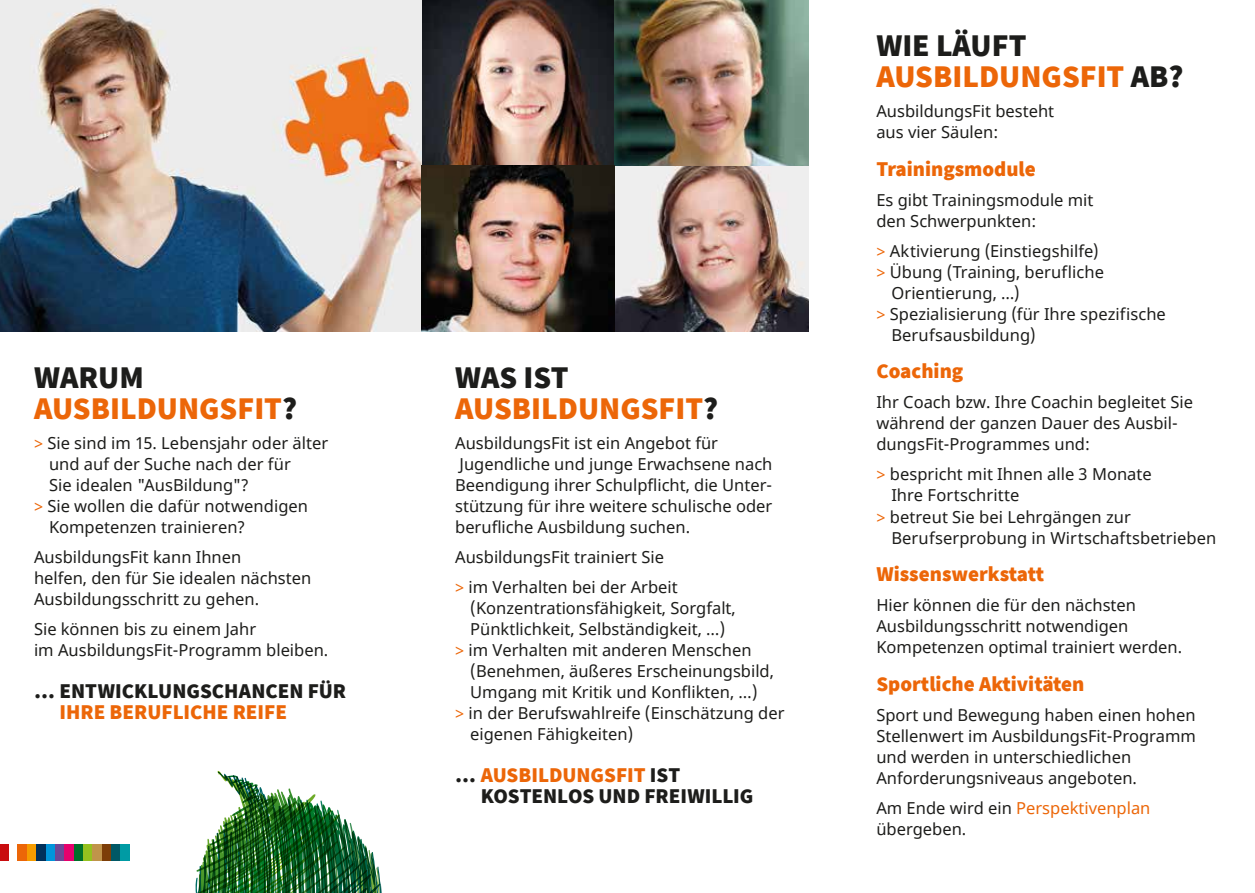
<style>
.page{position:relative;width:1255px;height:893px;background:#fff}
.page>*{position:absolute;margin:0;border:0;box-sizing:border-box;transform-origin:0 0}
.t1{font:900 31.5px/31.5px "Source Sans Pro";color:#ec6608}
.t2{font:900 21px "Source Sans Pro";color:#ec6608}
.t3{font:900 21px/21px "Source Sans Pro";color:#1d1d1b}
.t4{font:16.5px/21px "Noto Sans";color:#1d1d1b}
.s1{color:#1d1d1b}
.s2{color:#ec6608}
</style>
<div class="page">
<div style="left:0;top:845px;width:8px;height:16px;background:#c90c0f"></div>
<div style="left:17px;top:845px;width:10px;height:16px;background:#ec6608"></div>
<div style="left:74px;top:845px;width:9px;height:16px;background:#00702a"></div>
<div style="left:46px;top:845px;width:9px;height:16px;background:#0095db"></div>
<div style="left:102px;top:845px;width:9px;height:16px;background:#7d3e08"></div>
<div style="left:27px;top:845px;width:9px;height:16px;background:#f59c00"></div>
<div style="left:83px;top:845px;width:9px;height:16px;background:#95c11f"></div>
<div style="left:55px;top:845px;width:9px;height:16px;background:#6c4796"></div>
<div style="left:111px;top:845px;width:10px;height:16px;background:#005865"></div>
<div style="left:36px;top:845px;width:10px;height:16px;background:#00305b"></div>
<div style="left:92px;top:845px;width:10px;height:16px;background:#c0944a"></div>
<div style="left:64px;top:845px;width:10px;height:16px;background:#e6006d"></div>
<div style="left:121px;top:845px;width:9px;height:16px;background:#009ba4"></div>
<img style="left:201px;top:786px;width:173px;height:107px">
<img style="left:0;top:0;width:808px;height:332px">
<h1 class="t1" style="left:34px;top:361px;width:264px"><span class="s1">WARUM<br></span>AUSBILDUNGSFIT<span class="s1">?</span></h1>
<p class="t4" style="left:34px;top:433px;width:296px"><span class="s2">&gt;</span> Sie sind im 15. Lebensjahr oder älter</p>
<p class="t4" style="left:49px;top:454px;width:243px">und auf der Suche nach der für</p>
<p class="t4" style="left:49px;top:475px;width:202px">Sie idealen "AusBildung"?</p>
<p class="t4" style="left:34px;top:496px;width:275px"><span class="s2">&gt;</span> Sie wollen die dafür notwendigen</p>
<p class="t4" style="left:49px;top:517px;width:198px">Kompetenzen trainieren?</p>
<p class="t4" style="left:34px;top:547px;width:279px">AusbildungsFit kann Ihnen<br>helfen, den für Sie idealen nächsten<br>Ausbildungsschritt zu gehen.</p>
<p class="t4" style="left:34px;top:619px;width:296px">Sie können bis zu einem Jahr<br>im AusbildungsFit-Programm bleiben.</p>
<p class="t3" style="left:34px;top:680px;width:314px">… ENTWICKLUNGSCHANCEN FÜR</p>
<p class="t2" style="left:60px;top:698px;width:229px">IHRE BERUFLICHE REIFE</p>
<h1 class="t1" style="left:455px;top:361px;width:264px"><span class="s1">WAS IST<br></span>AUSBILDUNGSFIT<span class="s1">?</span></h1>
<p class="t4" style="left:455px;top:433px;width:319px">AusbildungsFit ist ein Angebot für Jugendliche und junge Erwachsene nach Beendigung ihrer Schulpflicht, die Unter&shy;stützung für ihre weitere schulische oder berufliche Ausbildung suchen.</p>
<p class="t4" style="left:455px;top:543px;width:224px;line-height:30px">AusbildungsFit trainiert Sie<br><span class="s2">&gt;</span> im Verhalten bei der Arbeit</p>
<p class="t4" style="left:470px;top:598px;width:267px">(Konzentrationsfähigkeit, Sorgfalt,</p>
<p class="t4" style="left:470px;top:619px;width:257px">Pünktlichkeit, Selbständigkeit, …)</p>
<p class="t4" style="left:455px;top:640px;width:298px"><span class="s2">&gt;</span> im Verhalten mit anderen Menschen</p>
<p class="t4" style="left:470px;top:661px;width:305px">(Benehmen, äußeres Erscheinungsbild,</p>
<p class="t4" style="left:470px;top:682px;width:289px">Umgang mit Kritik und Konflikten, …)</p>
<p class="t4" style="left:455px;top:703px;width:331px"><span class="s2">&gt;</span> in der Berufswahlreife (Einschätzung der</p>
<p class="t4" style="left:470px;top:724px;width:165px">eigenen Fähigkeiten)</p>
<p class="t3" style="left:480px;top:764px;width:274px;text-indent:-25px">… <span class="s2">AUSBILDUNGSFIT</span> IST<br>KOSTENLOS UND FREIWILLIG</p>
<h1 class="t1" style="left:876px;top:29px;width:308px"><span class="s1">WIE LÄUFT<br></span>AUSBILDUNGSFIT <span class="s1">AB?</span></h1>
<p class="t4" style="left:876px;top:102px;width:179px">AusbildungsFit besteht aus vier Säulen:</p>
<p class="t2" style="left:876px;top:154px;width:161px">Trainingsmodule</p>
<p class="t4" style="left:876px;top:190px;width:219px">Es gibt Trainingsmodule mit den Schwerpunkten:</p>
<p class="t4" style="left:876px;top:241px;width:224px"><span class="s2">&gt;</span> Aktivierung (Einstiegshilfe)</p>
<p class="t4" style="left:876px;top:262px;width:229px"><span class="s2">&gt;</span> Übung (Training, berufliche</p>
<p class="t4" style="left:891px;top:283px;width:130px">Orientierung, …)</p>
<p class="t4" style="left:876px;top:304px;width:291px"><span class="s2">&gt;</span> Spezialisierung (für Ihre spezifische</p>
<p class="t4" style="left:891px;top:325px;width:146px">Berufsausbildung)</p>
<p class="t2" style="left:876px;top:357px;width:88px">Coaching</p>
<p class="t4" style="left:876px;top:393px;width:318px">Ihr Coach bzw. Ihre Coachin begleitet Sie während der ganzen Dauer des Ausbil&shy;dungsFit-Programmes und:</p>
<p class="t4" style="left:876px;top:465px;width:277px"><span class="s2">&gt;</span> bespricht mit Ihnen alle 3 Monate</p>
<p class="t4" style="left:891px;top:486px;width:130px">Ihre Fortschritte</p>
<p class="t4" style="left:876px;top:507px;width:256px"><span class="s2">&gt;</span> betreut Sie bei Lehrgängen zur</p>
<p class="t4" style="left:891px;top:528px;width:326px">Berufserprobung in Wirtschaftsbetrieben</p>
<p class="t2" style="left:876px;top:559px;width:169px">Wissenswerkstatt</p>
<p class="t4" style="left:876px;top:595px;width:307px">Hier können die für den nächsten<br>Ausbildungsschritt notwendigen<br>Kompetenzen optimal trainiert werden.</p>
<p class="t2" style="left:876px;top:669px;width:209px">Sportliche Aktivitäten</p>
<p class="t4" style="left:876px;top:705px;width:321px">Sport und Bewegung haben einen hohen Stellenwert im AusbildungsFit-Programm und werden in unterschiedlichen Anforderungsniveaus angeboten.</p>
<p class="t4" style="left:876px;top:798px;width:275px">Am Ende wird ein <span class="s2">Perspektivenplan </span>übergeben.</p>
</div>
